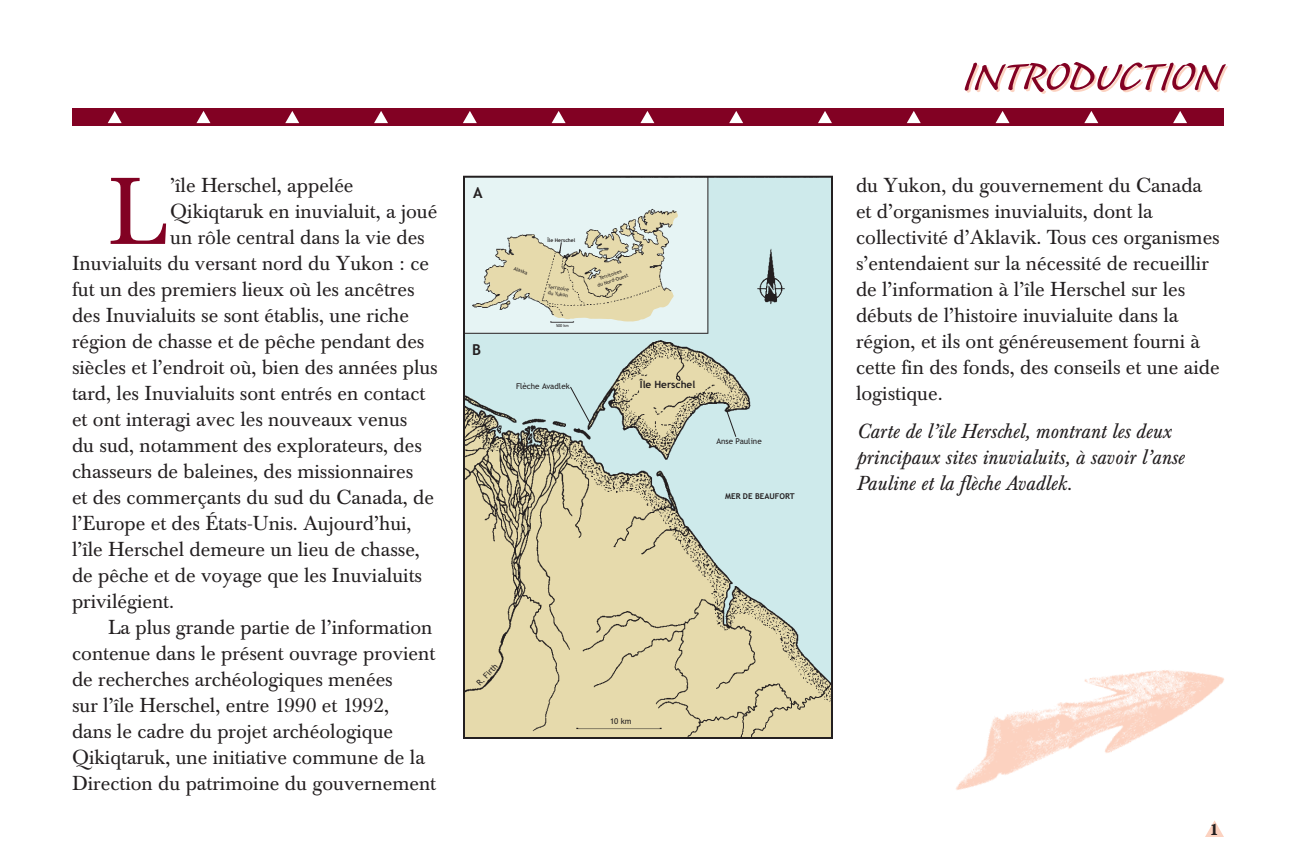
<style>
.page{position:relative;width:1296px;height:864px;background:#fff}
.page>*{position:absolute;margin:0;border:0;box-sizing:border-box;transform-origin:0 0}
.t1{font:93.6px "Baskerville BE";color:#820123}
.t2{font:52px "Caliban";color:#820123}
.t3{font:20px/26px "Baskerville BE";color:#231f20}
.t4{font:italic 20px/26px "Baskerville BE";color:#231f20}
.t5{font:700 16px "Baskerville BE";color:#231f20}
.t6{font:700 15px "Trebuchet MS";color:#231f20}
.t7{font:700 10px "Trebuchet MS";color:#231f20}
.t8{font:8px "Trebuchet MS";color:#231f20}
.t9{font:700 8px "Trebuchet MS";color:#231f20}
.t10{font:5px/6px "Trebuchet MS";color:#231f20}
.t11{font:700 5px "Trebuchet MS";color:#231f20}
.t12{font:4px "Trebuchet MS";color:#231f20}
</style>
<div class="page">
<div style="left:72px;top:108px;width:1152px;height:18px;background:#820123"></div>
<svg style="left:108px;top:111px;width:14px;height:12px"></svg>
<svg style="left:196px;top:111px;width:14px;height:12px"></svg>
<svg style="left:285px;top:111px;width:14px;height:12px"></svg>
<svg style="left:374px;top:111px;width:14px;height:12px"></svg>
<svg style="left:463px;top:111px;width:14px;height:12px"></svg>
<svg style="left:552px;top:111px;width:14px;height:12px"></svg>
<svg style="left:640px;top:111px;width:14px;height:12px"></svg>
<svg style="left:729px;top:111px;width:14px;height:12px"></svg>
<svg style="left:818px;top:111px;width:14px;height:12px"></svg>
<svg style="left:907px;top:111px;width:14px;height:12px"></svg>
<svg style="left:996px;top:111px;width:14px;height:12px"></svg>
<svg style="left:1084px;top:111px;width:14px;height:12px"></svg>
<svg style="left:1173px;top:111px;width:14px;height:12px"></svg>
<img style="left:466px;top:179px;width:364px;height:557px">
<svg style="left:576px;top:728px;width:86px;height:1px"></svg>
<svg style="left:466px;top:179px;width:283px;height:280px;background:#ced9cd"></svg>
<div style="left:463px;top:176px;width:370px;height:563px;border:2px solid #231f20"></div>
<img style="left:956px;top:670px;width:268px;height:167px">
<p class="t1" style="left:108px;top:158px;width:60px">L</p>
<p class="t3" style="left:170px;top:173px;width:185px">’île Herschel, appelée</p>
<p class="t3" style="left:170px;top:199px;width:269px">Qikiqtaruk en inuvialuit, a joué</p>
<p class="t3" style="left:170px;top:225px;width:256px">un rôle central dans la vie des</p>
<p class="t3" style="left:72px;top:251px;width:359px">Inuvialuits du versant nord du Yukon : ce</p>
<p class="t3" style="left:72px;top:277px;width:344px">fut un des premiers lieux où les ancêtres</p>
<p class="t3" style="left:72px;top:303px;width:339px">des Inuvialuits se sont établis, une riche</p>
<p class="t3" style="left:72px;top:329px;width:354px">région de chasse et de pêche pendant des</p>
<p class="t3" style="left:72px;top:355px;width:367px">siècles et l’endroit où, bien des années plus</p>
<p class="t3" style="left:72px;top:381px;width:355px">tard, les Inuvialuits sont entrés en contact</p>
<p class="t3" style="left:72px;top:407px;width:337px">et ont interagi avec les nouveaux venus</p>
<p class="t3" style="left:72px;top:433px;width:351px">du sud, notamment des explorateurs, des</p>
<p class="t3" style="left:72px;top:459px;width:343px">chasseurs de baleines, des missionnaires</p>
<p class="t3" style="left:72px;top:485px;width:364px">et des commerçants du sud du Canada, de</p>
<p class="t3" style="left:72px;top:511px;width:341px">l’Europe et des États-Unis. Aujourd’hui,</p>
<p class="t3" style="left:72px;top:537px;width:349px">l’île Herschel demeure un lieu de chasse,</p>
<p class="t3" style="left:72px;top:563px;width:352px">de pêche et de voyage que les Inuvialuits</p>
<p class="t3" style="left:72px;top:589px;width:104px">privilégient.</p>
<p class="t3" style="left:108px;top:615px;width:326px">La plus grande partie de l’information</p>
<p class="t3" style="left:72px;top:641px;width:365px">contenue dans le présent ouvrage provient</p>
<p class="t3" style="left:72px;top:667px;width:322px">de recherches archéologiques menées</p>
<p class="t3" style="left:72px;top:693px;width:319px">sur l’île Herschel, entre 1990 et 1992,</p>
<p class="t3" style="left:72px;top:719px;width:323px">dans le cadre du projet archéologique</p>
<p class="t3" style="left:72px;top:745px;width:354px">Qikiqtaruk, une initiative commune de la</p>
<p class="t3" style="left:72px;top:771px;width:366px">Direction du patrimoine du gouvernement</p>
<p class="t6" style="left:473px;top:184px;width:11px">A</p>
<p class="t6" style="left:472px;top:341px;width:10px">B</p>
<p class="t10" style="left:515px;top:266px;width:16px;rotate:17deg">Alaska</p>
<p class="t11" style="left:548px;top:237px;width:29px">Île Herschel</p>
<p class="t10" style="left:548px;top:284px;width:23px;rotate:7deg">Territoire du Yukon</p>
<p class="t12" style="left:556px;top:323px;width:14px">500 km</p>
<p class="t10" style="left:595px;top:277px;width:34px;text-align:center;rotate:-19deg">Territoires<br>du Nord-Ouest</p>
<p class="t8" style="left:516px;top:381px;width:55px">Flèche Avadlek</p>
<p class="t7" style="left:640px;top:379px;width:57px">Île Herschel</p>
<p class="t8" style="left:717px;top:436px;width:47px">Anse Pauline</p>
<p class="t9" style="left:725px;top:491px;width:71px">MER DE BEAUFORT</p>
<p class="t8" style="left:475px;top:681px;width:29px;rotate:-48deg">R. Firth</p>
<p class="t8" style="left:610px;top:717px;width:23px">10 km</p>
<p class="t2" style="left:964px;top:50px;width:260px">INTRODUCTION</p>
<p class="t3" style="left:856px;top:173px;width:365px">du Yukon, du gouvernement du Canada et d’organismes inuvialuits, dont la collectivité d’Aklavik. Tous ces organismes s’entendaient sur la nécessité de recueillir de l’information à l’île Herschel sur les débuts de l’histoire inuvialuite dans la région, et ils ont généreusement fourni à cette fin des fonds, des conseils et une aide logistique.</p>
<p class="t4" style="left:856px;top:419px;width:330px">Carte de l’île Herschel, montrant les deux principaux sites inuvialuits, à savoir l’anse<br>Pauline et la flèche Avadlek.</p>
<p class="t5" style="left:1210px;top:819px;width:10px">1</p>
</div>
